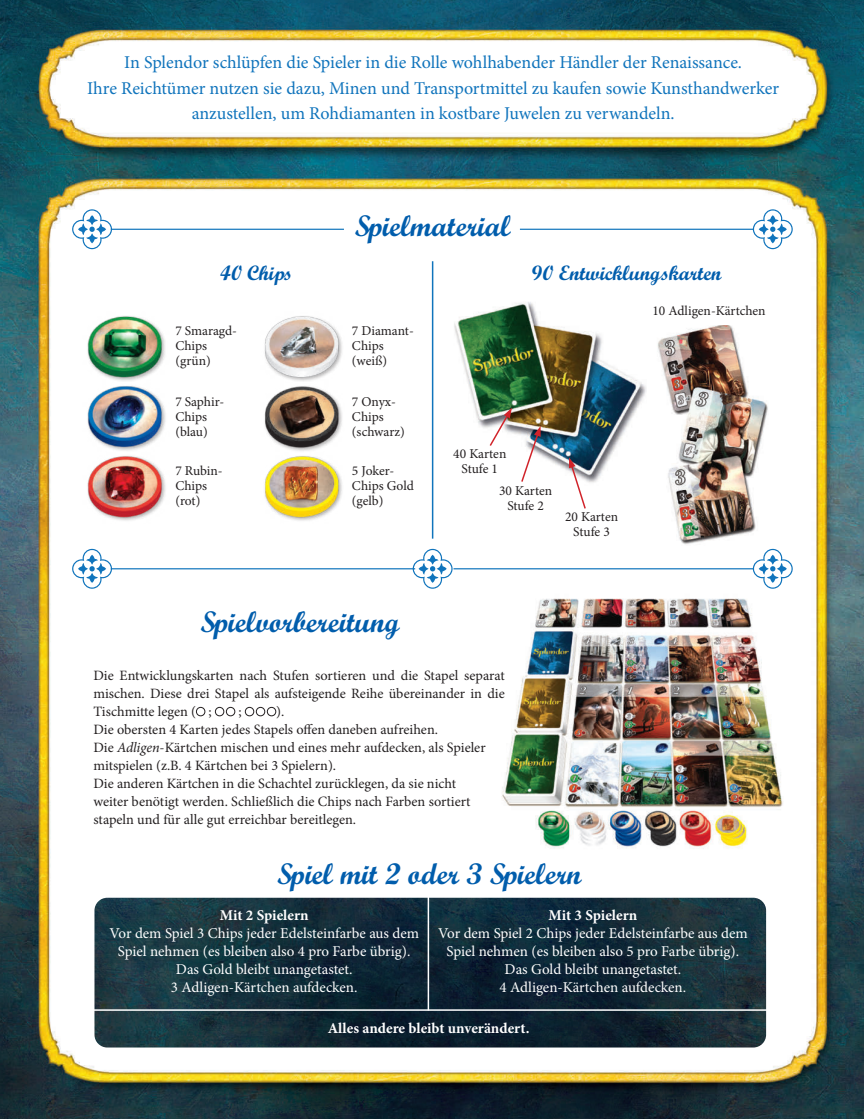
<style>
.page{position:relative;width:864px;height:1119px;background:#fff}
.page>*{position:absolute;margin:0;border:0;box-sizing:border-box;transform-origin:0 0}
.t1{font:700 30px "Script";color:#015dac}
.t2{font:700 21px "Script";color:#015dac}
.t3{font:18px/25.5px "Minion Pro";color:#1074bc;text-align:center}
.t4{font:15px/18px "Minion Pro";color:#fff;text-align:center}
.t5{font:700 15px "Minion Pro";letter-spacing:-.005em;color:#fff}
.t6{font:14.25px/18px "Minion Pro";color:#231f20;text-align:justify}
.t7{font:13.5px/15px "Minion Pro";letter-spacing:-.005em;color:#231f20}
.s1{font-style:italic}
</style>
<div class="page">
<img style="left:0;top:0;width:863px;height:1118px">
<p class="t3" style="left:87px;top:50px;width:693px">In Splendor schlüpfen die Spieler in die Rolle wohlhabender Händler der Renaissance.<br>Ihre Reichtümer nutzen sie dazu, Minen und Transportmittel zu kaufen sowie Kunsthandwerker anzustellen, um Rohdiamanten in kostbare Juwelen zu verwandeln.</p>
<h2 class="t2" style="left:220px;top:260px;width:74px">40 Chips</h2>
<h1 class="t1" style="left:354px;top:208px;width:157px">Spielmaterial</h1>
<h2 class="t2" style="left:531px;top:260px;width:191px">90 Entwicklungskarten</h2>
<p class="t7" style="left:652px;top:303px;width:115px">10 Adligen-Kärtchen</p>
<p class="t7" style="left:175px;top:323px;width:63px">7 Smaragd-<br>Chips (grün)</p>
<p class="t7" style="left:352px;top:323px;width:63px">7 Diamant-<br>Chips (weiß)</p>
<p class="t7" style="left:175px;top:394px;width:50px">7 Saphir-<br>Chips (blau)</p>
<p class="t7" style="left:352px;top:394px;width:54px">7 Onyx-<br>Chips (schwarz)</p>
<p class="t7" style="left:175px;top:463px;width:49px">7 Rubin-<br>Chips (rot)</p>
<p class="t7" style="left:352px;top:463px;width:63px">5 Joker-<br>Chips Gold (gelb)</p>
<p class="t7" style="left:453px;top:445px;width:55px;text-align:center">40 Karten<br>Stufe 1</p>
<p class="t7" style="left:499px;top:483px;width:55px;text-align:center">30 Karten<br>Stufe 2</p>
<p class="t7" style="left:564px;top:509px;width:55px;text-align:center">20 Karten<br>Stufe 3</p>
<h1 class="t1" style="left:200px;top:603px;width:200px">Spielvorbereitung</h1>
<p class="t6" style="left:93px;top:666px;width:413px">Die Entwicklungskarten nach Stufen sortieren und die Stapel separat mischen. Diese drei Stapel als aufsteigende Reihe übereinander in die Tischmitte legen ( ;</p>
<p class="t6" style="left:93px;top:702px;width:393px;text-align:left;text-indent:183px">).<br>Die obersten 4 Karten jedes Stapels offen daneben aufreihen.<br>Die <span class="s1">Adligen</span>-Kärtchen mischen und eines mehr aufdecken, als Spieler mitspielen (z.B. 4 Kärtchen bei 3 Spielern).<br>Die anderen Kärtchen in die Schachtel zurücklegen, da sie nicht weiter benötigt werden. Schließlich die Chips nach Farben sortiert stapeln und für alle gut erreichbar bereitlegen.</p>
<p class="t6" style="left:238px;top:702px;width:5px">;</p>
<h1 class="t1" style="left:277px;top:855px;width:306px">Spiel mit 2 oder 3 Spielern</h1>
<p class="t5" style="left:220px;top:904px;width:90px">Mit 2 Spielern</p>
<p class="t4" style="left:109px;top:924px;width:311px">Vor dem Spiel 3 Chips jeder Edelsteinfarbe aus dem Spiel nehmen (es bleiben also 4 pro Farbe übrig).<br>Das Gold bleibt unangetastet.<br>3 Adligen-Kärtchen aufdecken.</p>
<p class="t5" style="left:548px;top:904px;width:90px">Mit 3 Spielern</p>
<p class="t4" style="left:438px;top:924px;width:311px">Vor dem Spiel 2 Chips jeder Edelsteinfarbe aus dem Spiel nehmen (es bleiben also 5 pro Farbe übrig).<br>Das Gold bleibt unangetastet.<br>4 Adligen-Kärtchen aufdecken.</p>
<p class="t5" style="left:327px;top:1017px;width:203px">Alles andere bleibt unverändert.</p>
</div>
